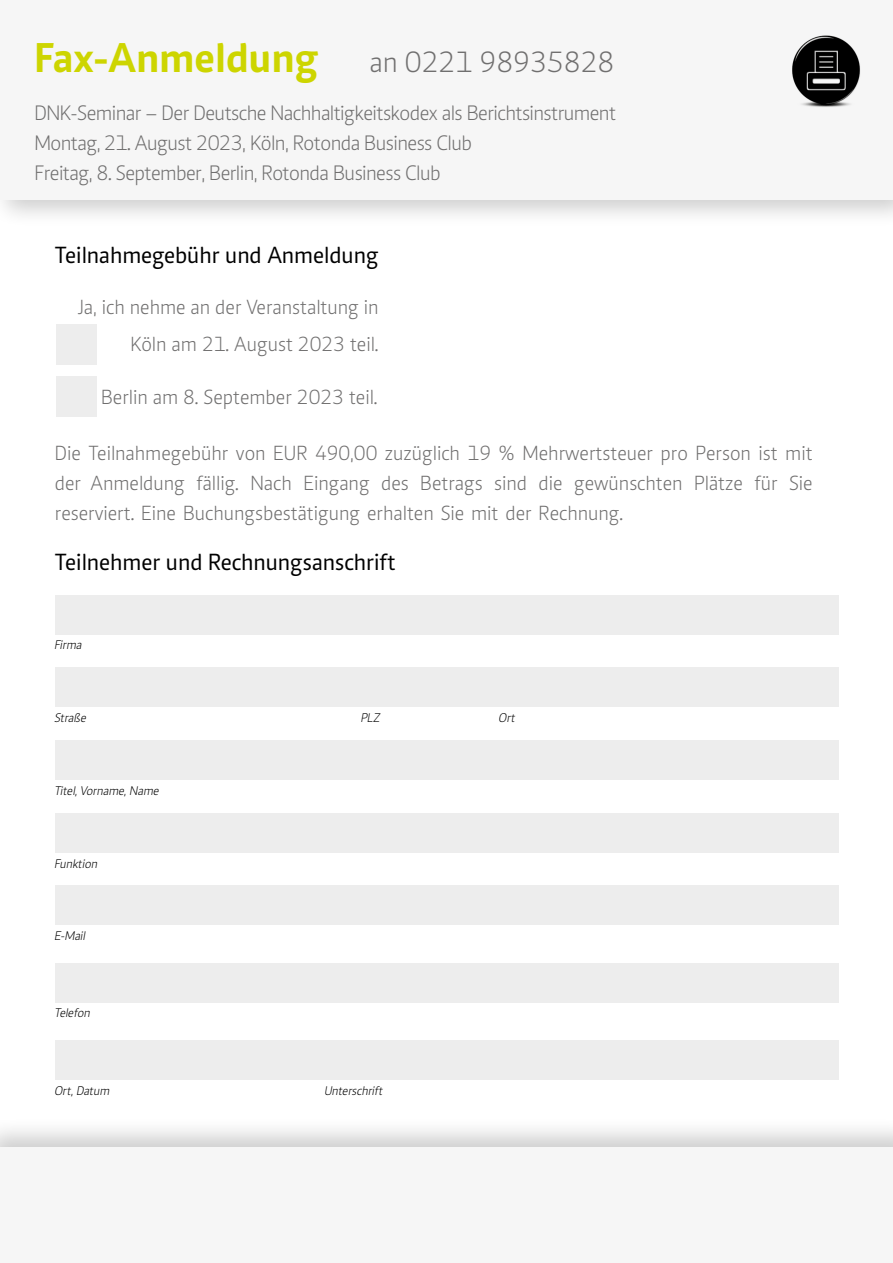
<style>
.page{position:relative;width:893px;height:1263px;background:#fff}
.page>*{position:absolute;margin:0;border:0;box-sizing:border-box;transform-origin:0 0}
.t1{font:300 30.15px "Caput";color:#706f6f}
.t2{font:24px "Caput";color:#000}
.t3{font:300 21.45px/29.8px "Caput";letter-spacing:-.025em;color:#706f6f}
.t4{font:300 21px/30.3px "Caput";color:#706f6f;text-align:right}
.t5{font:italic 300 12.9px "Caput";color:#000}
.s1{font-weight:700;font-size:42.75px;color:#cdd500}
</style>
<div class="page">
<div style="left:0;top:0;width:893px;height:228px;background:#000;opacity:.2"></div>
<div style="left:0;top:0;width:893px;height:200px;background:#f6f6f6"></div>
<div style="left:56px;top:325px;width:41px;height:40px;background:#ededed"></div>
<div style="left:56px;top:376px;width:41px;height:41px;background:#ededed"></div>
<div style="left:55px;top:595px;width:784px;height:39px;background:#ededed"></div>
<div style="left:55px;top:667px;width:784px;height:40px;background:#ededed"></div>
<div style="left:55px;top:740px;width:784px;height:40px;background:#ededed"></div>
<div style="left:55px;top:813px;width:784px;height:40px;background:#ededed"></div>
<div style="left:55px;top:885px;width:784px;height:40px;background:#ededed"></div>
<div style="left:55px;top:963px;width:784px;height:39px;background:#ededed"></div>
<div style="left:55px;top:1040px;width:784px;height:40px;background:#ededed"></div>
<div style="left:0;top:1116px;width:893px;height:147px;background:#000;opacity:.2"></div>
<div style="left:0;top:1147px;width:893px;height:116px;background:#f6f6f6"></div>
<img style="left:792px;top:35px;width:68px;height:72px">
<h1 class="t1" style="left:34px;top:46px;width:581px"><span class="s1">Fax-Anmeldung</span> an 0221 98935828</h1>
<p class="t3" style="left:34px;top:99px;width:583px">DNK-Seminar – Der Deutsche Nachhaltigkeitskodex als Berichtsinstrument<br>Montag, 21. August 2023, Köln, Rotonda Business Club<br>Freitag, 8. September, Berlin, Rotonda Business Club</p>
<p class="t2" style="left:55px;top:241px;width:325px">Teilnahmegebühr und Anmeldung</p>
<p class="t4" style="left:78px;top:288px;width:302px;line-height:37.5px">Ja, ich nehme an der Veranstaltung in<br>Köln am 21. August 2023 teil.</p>
<p class="t4" style="left:101px;top:383px;width:278px">Berlin am 8. September 2023 teil.</p>
<p class="t4" style="left:55px;top:438px;width:759px;text-align:justify">Die Teilnahmegebühr von EUR 490,00 zuzüglich 19 % Mehrwertsteuer pro Person ist mit der Anmeldung fällig. Nach Eingang des Betrags sind die gewünschten Plätze für Sie reserviert. Eine Buchungsbestätigung erhalten Sie mit der Rechnung.</p>
<p class="t2" style="left:55px;top:549px;width:342px">Teilnehmer und Rechnungsanschrift</p>
<p class="t5" style="left:54px;top:638px;width:32px">Firma</p>
<p class="t5" style="left:54px;top:711px;width:36px">Straße</p>
<p class="t5" style="left:360px;top:711px;width:23px">PLZ</p>
<p class="t5" style="left:498px;top:711px;width:21px">Ort</p>
<p class="t5" style="left:54px;top:784px;width:109px">Titel,Vorname,Name</p>
<p class="t5" style="left:54px;top:857px;width:47px">Funktion</p>
<p class="t5" style="left:54px;top:928px;width:35px">E-Mail</p>
<p class="t5" style="left:54px;top:1006px;width:40px">Telefon</p>
<p class="t5" style="left:54px;top:1083px;width:59px">Ort,Datum</p>
<p class="t5" style="left:324px;top:1083px;width:62px">Unterschrift</p>
</div>
